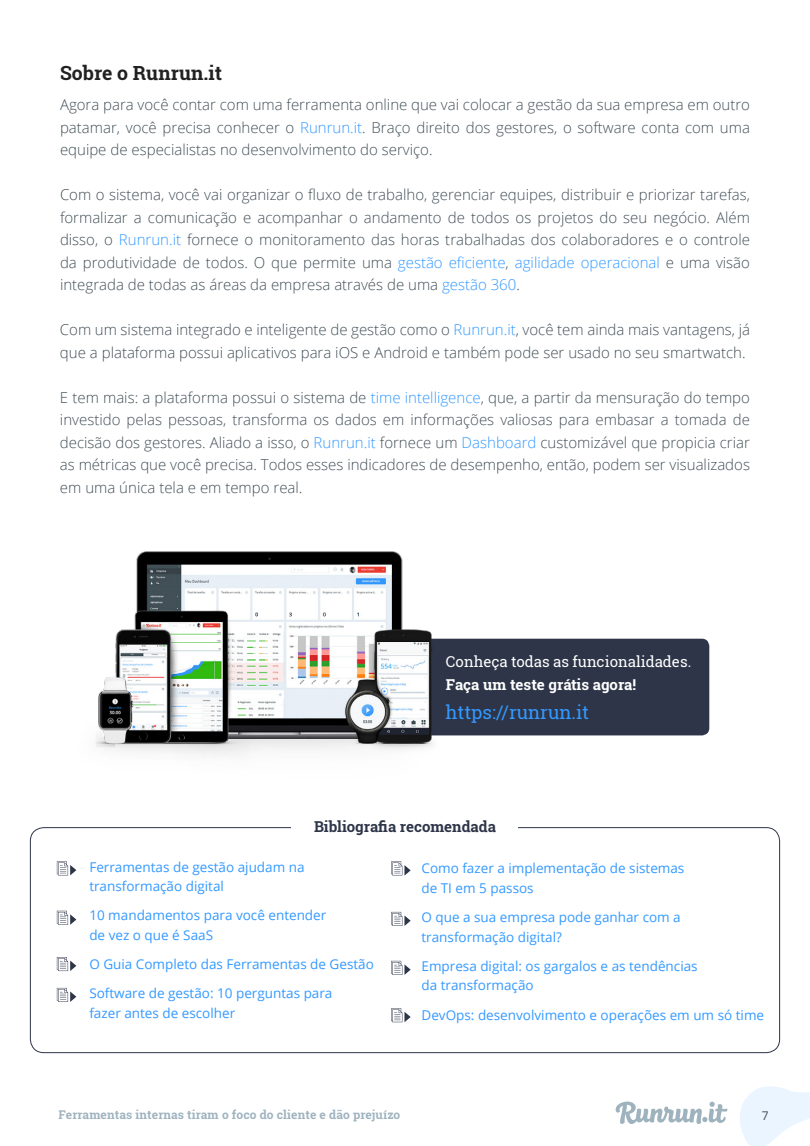
<style>
.page{position:relative;width:810px;height:1146px;background:#fff}
.page>*{position:absolute;margin:0;border:0;box-sizing:border-box;transform-origin:0 0}
.t1{font:700 19.5px "Roboto Slab";color:#212121}
.t2{font:18.75px "Roboto Slab";color:#39f}
.t3{font:300 15px/22.5px "Open Sans";color:#425057;text-align:justify}
.t4{font:15px "Roboto Slab";color:#fff}
.t5{font:700 15px "Roboto Slab";color:#fff}
.t6{font:700 15px "Roboto Slab";color:#2e3548}
.t7{font:13.5px/19.5px "Open Sans";color:#39f}
.t8{font:700 12px "Roboto Slab";letter-spacing:.01em;color:#9fb3bf}
.t9{font:12px "Open Sans";color:#425057}
.s1{color:#39f}
</style>
<div class="page">
<svg style="left:616px;top:1102px;width:112px;height:22px"></svg>
<svg style="left:740px;top:1086px;width:70px;height:60px"></svg>
<div style="left:338px;top:639px;width:371px;height:96px;background:#2e3548;border-radius:8px"></div>
<img style="left:95px;top:551px;width:345px;height:205px">
<svg style="left:57px;top:861px;width:19px;height:14px"></svg>
<svg style="left:57px;top:911px;width:19px;height:14px"></svg>
<svg style="left:57px;top:957px;width:19px;height:14px"></svg>
<svg style="left:57px;top:988px;width:19px;height:14px"></svg>
<svg style="left:391px;top:861px;width:20px;height:15px"></svg>
<svg style="left:391px;top:912px;width:20px;height:14px"></svg>
<svg style="left:391px;top:961px;width:20px;height:14px"></svg>
<svg style="left:391px;top:1008px;width:20px;height:14px"></svg>
<h1 class="t1" style="left:60px;top:60px;width:164px">Sobre o Runrun.it</h1>
<p class="t3" style="left:60px;top:93px;width:692px">Agora para você contar com uma ferramenta online que vai colocar a gestão da sua empresa em outro patamar, você precisa conhecer o <span class="s1">Runrun.it</span>. Braço direito dos gestores, o software conta com uma equipe de especialistas no desenvolvimento do serviço.</p>
<p class="t3" style="left:60px;top:183px;width:692px">Com o sistema, você vai organizar o fluxo de trabalho, gerenciar equipes, distribuir e priorizar tarefas, formalizar a comunicação e acompanhar o andamento de todos os projetos do seu negócio. Além disso, o <span class="s1">Runrun.it</span> fornece o monitoramento das horas trabalhadas dos colaboradores e o controle da produtividade de todos. O que permite uma <span class="s1">gestão eficiente</span>, <span class="s1">agilidade operacional</span> e uma visão integrada de todas as áreas da empresa através de uma <span class="s1">gestão 360</span>.</p>
<p class="t3" style="left:60px;top:318px;width:692px">Com um sistema integrado e inteligente de gestão como o <span class="s1">Runrun.it</span>, você tem ainda mais vantagens, já que a plataforma possui aplicativos para iOS e Android e também pode ser usado no seu smartwatch.</p>
<p class="t3" style="left:60px;top:386px;width:692px">E tem mais: a plataforma possui o sistema de <span class="s1">time intelligence</span>, que, a partir da mensuração do tempo investido pelas pessoas, transforma os dados em informações valiosas para embasar a tomada de decisão dos gestores. Aliado a isso, o <span class="s1">Runrun.it</span> fornece um <span class="s1">Dashboard</span> customizável que propicia criar as métricas que você precisa. Todos esses indicadores de desempenho, então, podem ser visualizados em uma única tela e em tempo real.</p>
<p class="t4" style="left:446px;top:652px;width:247px">Conheça todas as funcionalidades.</p>
<p class="t5" style="left:446px;top:674px;width:192px">Faça um teste grátis agora!</p>
<p class="t2" style="left:445px;top:700px;width:145px">https://runrun.it</p>
<p class="t6" style="left:314px;top:816px;width:183px">Bibliografia recomendada</p>
<p class="t7" style="left:89px;top:857px;width:217px">Ferramentas de gestão ajudam na transformação digital</p>
<p class="t7" style="left:89px;top:905px;width:238px">10 mandamentos para você entender de vez o que é SaaS</p>
<p class="t7" style="left:89px;top:949px;width:286px;line-height:29.2px">O Guia Completo das Ferramentas de Gestão<br>Software de gestão: 10 perguntas para</p>
<p class="t7" style="left:89px;top:1003px;width:147px">fazer antes de escolher</p>
<p class="t7" style="left:422px;top:858px;width:264px">Como fazer a implementação de sistemas de TI em 5 passos</p>
<p class="t7" style="left:422px;top:907px;width:261px">O que a sua empresa pode ganhar com a transformação digital?</p>
<p class="t7" style="left:422px;top:956px;width:278px">Empresa digital: os gargalos e as tendências da transformação</p>
<p class="t7" style="left:422px;top:1005px;width:344px">DevOps: desenvolvimento e operações em um só time</p>
<p class="t8" style="left:58px;top:1107px;width:343px">Ferramentas internas tiram o foco do cliente e dão prejuízo</p>
<p class="t9" style="left:762px;top:1107px;width:8px">7</p>
</div>
